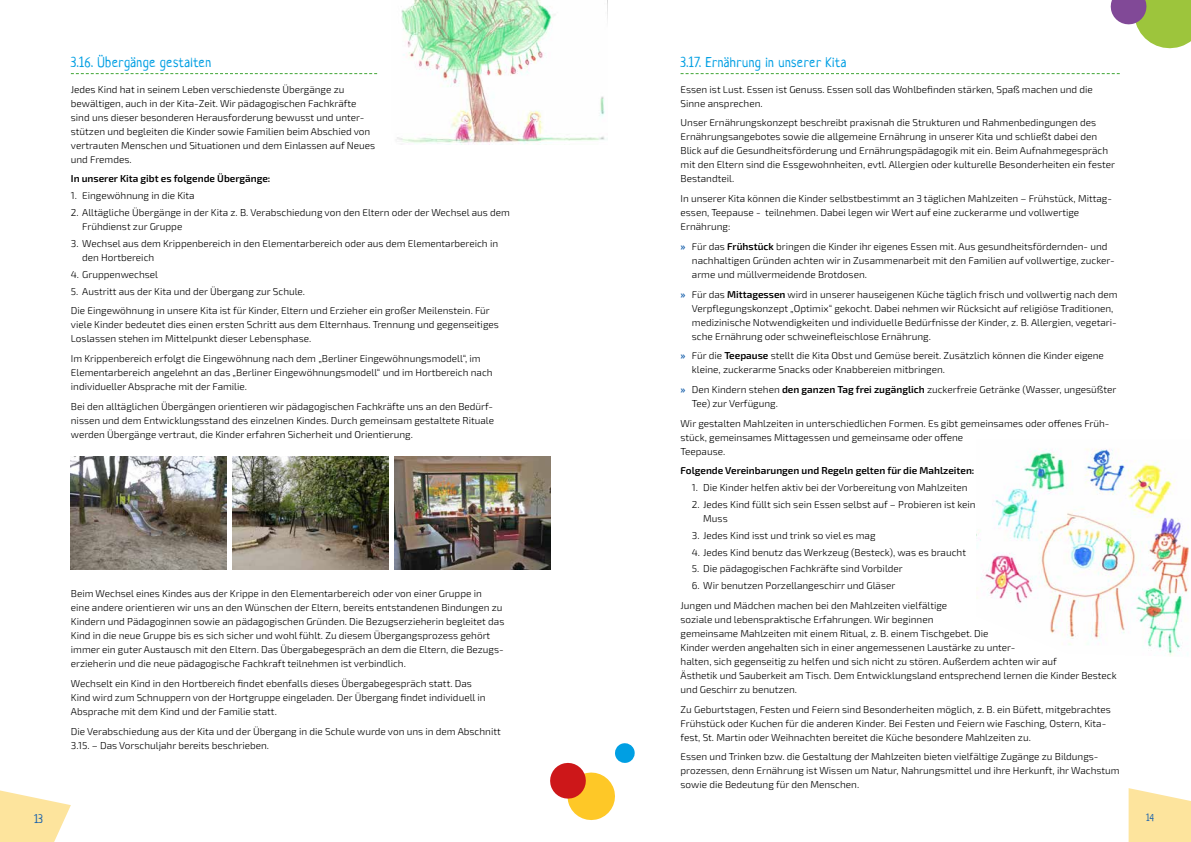
<style>
.page{position:relative;width:1191px;height:842px;background:#fff}
.page>*{position:absolute;margin:0;border:0;box-sizing:border-box;transform-origin:0 0}
.t1{font:14px "Neucha";letter-spacing:.03em;color:#009fe3}
.t2{font:12px "Neucha";color:#1961ac}
.t3{font:300 10px/14px "Exo 2";color:#000}
.t4{font:600 10px "Exo 2";color:#000}
.t5{font:10px "Neucha";color:#1961ac}
.s1{font-weight:600;color:#1961ac}
.s2{font-weight:600}
</style>
<div class="page">
<svg style="left:71px;top:73px;width:306px;height:1px"></svg>
<img style="left:71px;top:456px;width:156px;height:114px">
<img style="left:232px;top:456px;width:156px;height:114px">
<img style="left:397px;top:0;width:211px;height:145px">
<img style="left:394px;top:456px;width:156px;height:114px">
<svg style="left:680px;top:73px;width:439px;height:1px"></svg>
<img style="left:976px;top:449px;width:213px;height:207px">
<svg style="left:550px;top:743px;width:85px;height:77px"></svg>
<svg style="left:1110px;top:0;width:81px;height:49px"></svg>
<svg style="left:0;top:790px;width:71px;height:52px"></svg>
<svg style="left:1128px;top:788px;width:63px;height:54px;background:#fde7a9"></svg>
<h1 class="t1" style="left:71px;top:54px;width:142px">3.16. Übergänge gestalten</h1>
<p class="t3" style="left:71px;top:82px;width:306px">Jedes Kind hat in seinem Leben verschiedenste Übergänge zu bewältigen, auch in der Kita-Zeit. Wir pädagogischen Fachkräfte sind uns dieser besonderen Herausforderung bewusst und unter&shy;stützen und begleiten die Kinder sowie Familien beim Abschied von vertrauten Menschen und Situationen und dem Einlassen auf Neues und Fremdes.</p>
<p class="t4" style="left:71px;top:172px;width:201px">In unserer Kita gibt es folgende Übergänge:</p>
<p class="t3" style="left:71px;top:188px;width:125px">1. Eingewöhnung in die Kita</p>
<p class="t3" style="left:82px;top:205px;width:429px;text-indent:-11px">2. Alltägliche Übergänge in der Kita z. B. Verabschiedung von den Eltern oder der Wechsel aus dem<br>Frühdienst zur Gruppe</p>
<p class="t3" style="left:82px;top:236px;width:417px;text-indent:-11px">3. Wechsel aus dem Krippenbereich in den Elementarbereich oder aus dem Elementarbereich in den Hortbereich</p>
<p class="t3" style="left:71px;top:267px;width:89px">4. Gruppenwechsel</p>
<p class="t3" style="left:71px;top:281px;width:420px;line-height:19.7px">5. Austritt aus der Kita und der Übergang zur Schule.<br>Die Eingewöhnung in unsere Kita ist für Kinder, Eltern und Erzieher ein großer Meilenstein. Für</p>
<p class="t3" style="left:71px;top:317px;width:429px">viele Kinder bedeutet dies einen ersten Schritt aus dem Elternhaus. Trennung und gegenseitiges<br>Loslassen stehen im Mittelpunkt dieser Lebensphase.</p>
<p class="t3" style="left:71px;top:351px;width:423px">Im Krippenbereich erfolgt die Eingewöhnung nach dem „Berliner Eingewöhnungsmodell“, im<br>Elementarbereich angelehnt an das „Berliner Eingewöhnungsmodell“ und im Hortbereich nach individueller Absprache mit der Familie.</p>
<p class="t3" style="left:71px;top:399px;width:425px;text-align:justify">Bei den alltäglichen Übergängen orientieren wir pädagogischen Fachkräfte uns an den Bedürf&shy;nissen und dem Entwicklungsstand des einzelnen Kindes. Durch gemeinsam gestaltete Rituale werden Übergänge vertraut, die Kinder erfahren Sicherheit und Orientierung.</p>
<p class="t3" style="left:71px;top:586px;width:435px">Beim Wechsel eines Kindes aus der Krippe in den Elementarbereich oder von einer Gruppe in<br>eine andere orientieren wir uns an den Wünschen der Eltern, bereits entstandenen Bindungen zu Kindern und Pädagoginnen sowie an pädagogischen Gründen. Die Bezugserzieherin begleitet das Kind in die neue Gruppe bis es sich sicher und wohl fühlt. Zu diesem Übergangsprozess gehört immer ein guter Austausch mit den Eltern. Das Übergabegespräch an dem die Eltern, die Bezugs&shy;erzieherin und die neue pädagogische Fachkraft teilnehmen ist verbindlich.</p>
<p class="t3" style="left:71px;top:676px;width:416px">Wechselt ein Kind in den Hortbereich findet ebenfalls dieses Übergabegespräch statt. Das<br>Kind wird zum Schnuppern von der Hortgruppe eingeladen. Der Übergang findet individuell in<br>Absprache mit dem Kind und der Familie statt.</p>
<p class="t3" style="left:71px;top:724px;width:431px">Die Verabschiedung aus der Kita und der Übergang in die Schule wurde von uns in dem Abschnitt<br>3.15. – Das Vorschuljahr bereits beschrieben.</p>
<h1 class="t1" style="left:680px;top:54px;width:167px">3.17. Ernährung in unserer Kita</h1>
<p class="t3" style="left:680px;top:82px;width:414px">Essen ist Lust. Essen ist Genuss. Essen soll das Wohlbefinden stärken, Spaß machen und die<br>Sinne ansprechen.</p>
<p class="t3" style="left:680px;top:116px;width:436px">Unser Ernährungskonzept beschreibt praxisnah die Strukturen und Rahmenbedingungen des Ernährungsangebotes sowie die allgemeine Ernährung in unserer Kita und schließt dabei den Blick auf die Gesundheitsförderung und Ernährungspädagogik mit ein. Beim Aufnahmegespräch mit den Eltern sind die Essgewohnheiten, evtl. Allergien oder kulturelle Besonderheiten ein fester Bestandteil.</p>
<p class="t3" style="left:680px;top:191px;width:433px">In unserer Kita können die Kinder selbstbestimmt an 3 täglichen Mahlzeiten – Frühstück, Mittag&shy;essen, Teepause - teilnehmen. Dabei legen wir Wert auf eine zuckerarme und vollwertige<br>Ernährung:</p>
<p class="t3" style="left:692px;top:239px;width:424px;text-indent:-11px"><span class="s1">»</span> Für das <span class="s2">Frühstück</span> bringen die Kinder ihr eigenes Essen mit. Aus gesundheitsfördernden- und nachhaltigen Gründen achten wir in Zusammenarbeit mit den Familien auf vollwertige, zucker&shy;arme und müllvermeidende Brotdosen.</p>
<p class="t3" style="left:692px;top:287px;width:427px;text-indent:-11px"><span class="s1">»</span> Für das <span class="s2">Mittagessen</span> wird in unserer hauseigenen Küche täglich frisch und vollwertig nach dem Verpflegungskonzept „Optimix“ gekocht. Dabei nehmen wir Rücksicht auf religiöse Traditionen, medizinische Notwendigkeiten und individuelle Bedürfnisse der Kinder, z. B. Allergien, vegetari&shy;sche Ernährung oder schweinefleischlose Ernährung.</p>
<p class="t3" style="left:692px;top:348px;width:413px;text-indent:-11px"><span class="s1">»</span> Für die <span class="s2">Teepause</span> stellt die Kita Obst und Gemüse bereit. Zusätzlich können die Kinder eigene kleine, zuckerarme Snacks oder Knabbereien mitbringen.</p>
<p class="t3" style="left:692px;top:382px;width:426px;text-indent:-11px"><span class="s1">»</span> Den Kindern stehen <span class="s2">den ganzen Tag frei zugänglich</span> zuckerfreie Getränke (Wasser, ungesüßter<br>Tee) zur Verfügung.</p>
<p class="t3" style="left:680px;top:416px;width:430px">Wir gestalten Mahlzeiten in unterschiedlichen Formen. Es gibt gemeinsames oder offenes Früh&shy;stück, gemeinsames Mittagessen und gemeinsame oder offene<br>Teepause.</p>
<p class="t4" style="left:680px;top:464px;width:295px">Folgende Vereinbarungen und Regeln gelten für die Mahlzeiten:</p>
<p class="t3" style="left:692px;top:480px;width:277px">1. Die Kinder helfen aktiv bei der Vorbereitung von Mahlzeiten</p>
<p class="t3" style="left:703px;top:497px;width:274px;text-indent:-11px">2. Jedes Kind füllt sich sein Essen selbst auf – Probieren ist kein<br>Muss</p>
<p class="t3" style="left:692px;top:528px;width:185px">3. Jedes Kind isst und trink so viel es mag</p>
<p class="t3" style="left:692px;top:545px;width:276px">4. Jedes Kind benutz das Werkzeug (Besteck), was es braucht</p>
<p class="t3" style="left:692px;top:561px;width:212px">5. Die pädagogischen Fachkräfte sind Vorbilder</p>
<p class="t3" style="left:680px;top:575px;width:268px;line-height:19.7px;text-indent:11px">6. Wir benutzen Porzellangeschirr und Gläser<br>Jungen und Mädchen machen bei den Mahlzeiten vielfältige</p>
<p class="t3" style="left:680px;top:612px;width:438px">soziale und lebenspraktische Erfahrungen. Wir beginnen<br>gemeinsame Mahlzeiten mit einem Ritual, z. B. einem Tischgebet. Die<br>Kinder werden angehalten sich in einer angemessenen Laustärke zu unter-<br>halten, sich gegenseitig zu helfen und sich nicht zu stören. Außerdem achten wir auf<br>Ästhetik und Sauberkeit am Tisch. Dem Entwicklungsland entsprechend lernen die Kinder Besteck und Geschirr zu benutzen.</p>
<p class="t3" style="left:680px;top:702px;width:432px">Zu Geburtstagen, Festen und Feiern sind Besonderheiten möglich, z. B. ein Büfett, mitgebrachtes<br>Frühstück oder Kuchen für die anderen Kinder. Bei Festen und Feiern wie Fasching, Ostern, Kita&shy;fest, St. Martin oder Weihnachten bereitet die Küche besondere Mahlzeiten zu.</p>
<p class="t3" style="left:680px;top:749px;width:440px">Essen und Trinken bzw. die Gestaltung der Mahlzeiten bieten vielfältige Zugänge zu Bildungs&shy;prozessen, denn Ernährung ist Wissen um Natur, Nahrungsmittel und ihre Herkunft, ihr Wachstum sowie die Bedeutung für den Menschen.</p>
<p class="t2" style="left:34px;top:811px;width:11px">13</p>
<p class="t5" style="left:1146px;top:812px;width:9px">14</p>
</div>
